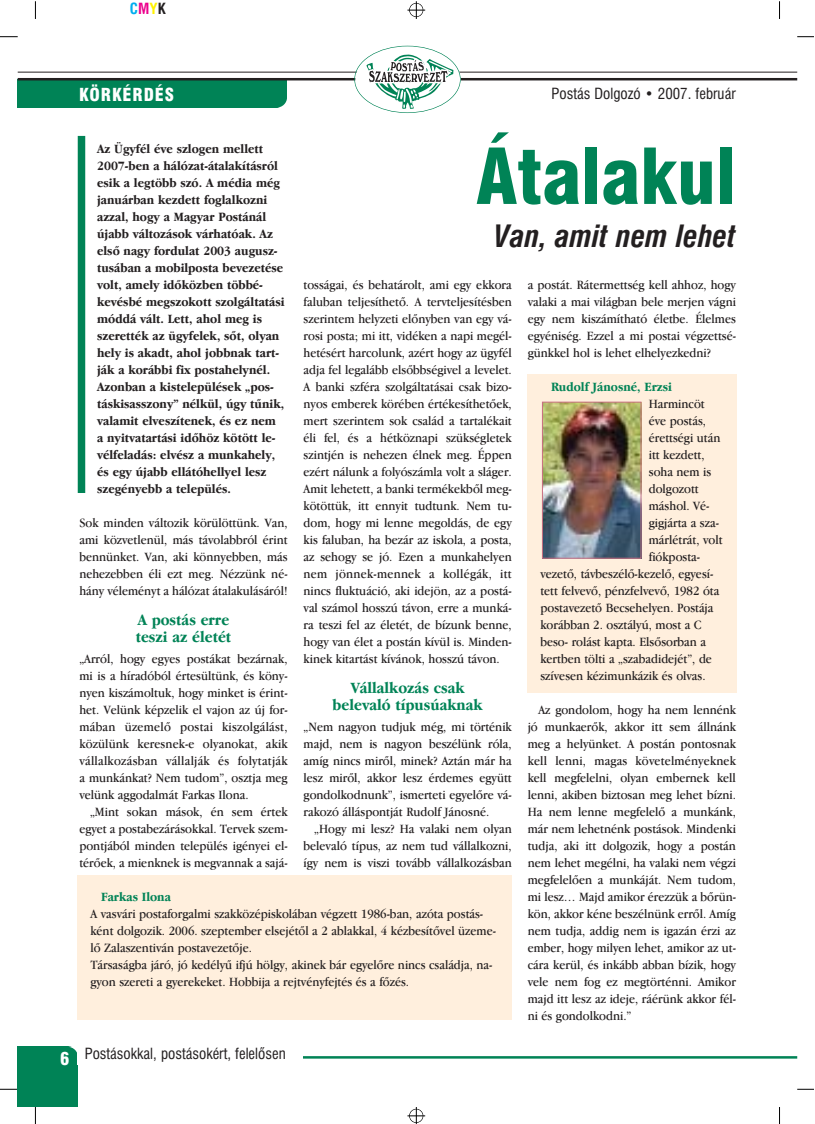
<style>
.page{position:relative;width:815px;height:1124px;background:#fff}
.page>*{position:absolute;margin:0;border:0;box-sizing:border-box;transform-origin:0 0}
.t1{font:75px "Hu Swis 721 Blk Cn BT";color:#008356}
.t2{font:italic 30px "Hu Swis 721 Cn BT Bold";color:#231f20}
.t3{font:17.5px "Hu Swis 721 Blk Cn BT";letter-spacing:.055em;color:#fff}
.t4{font:16.25px/17px "Hu Garmd ITC Bk BT Bold";color:#008356;scale:.9 1}
.t5{font:15px "Hu Swis 721 Cn BT";color:#231f20}
.t6{font:15px "Hu Swis 721 Cn BT Bold";color:#00aeef}
.t7{font:13.12px/17px "Hu Garmd ITC Bk BT";color:#231f20;text-align:justify;scale:.9 1}
.t8{font:13.12px/17px "Hu Garmd ITC Bk BT Bold";color:#231f20;scale:.9 1}
.t9{font:13.12px "Hu Garmd ITC Bk BT Bold";color:#008356;scale:.9 1}
.s1{color:#ec008c}
.s2{color:#fff200}
.s3{color:#231f20}
.s4{font-family:"Hu Swis 721 Blk Cn BT";font-size:17.5px;color:#fff}
</style>
<div class="page">
<svg style="left:0;top:36px;width:18px;height:1px"></svg>
<svg style="left:0;top:1089px;width:18px;height:1px"></svg>
<svg style="left:797px;top:36px;width:17px;height:1px"></svg>
<svg style="left:797px;top:1089px;width:17px;height:1px"></svg>
<svg style="left:35px;top:1px;width:1px;height:18px"></svg>
<svg style="left:779px;top:1px;width:1px;height:18px"></svg>
<svg style="left:35px;top:1107px;width:1px;height:17px"></svg>
<svg style="left:779px;top:1107px;width:1px;height:17px"></svg>
<div style="left:18px;top:79px;width:269px;height:29px;background:#008356"></div>
<svg style="left:277px;top:97px;width:24px;height:21px"></svg>
<hr style="left:18px;top:78px;width:779px;height:2px;background:#231f20">
<hr style="left:18px;top:72px;width:779px;height:1px;background:#231f20">
<hr style="left:18px;top:1056px;width:779px;height:2px;background:#008356">
<div style="left:18px;top:1047px;width:60px;height:60px;background:#008356"></div>
<svg style="left:68px;top:1036px;width:24px;height:21px"></svg>
<div style="left:78px;top:1047px;width:225px;height:17px;background:#fff"></div>
<div style="left:355px;top:47px;width:106px;height:66px;background:#fff;border-radius:50%"></div>
<div style="left:354px;top:46px;width:107px;height:67px;border:1px solid #008356;border-radius:50%"></div>
<svg style="left:367px;top:55px;width:86px;height:54px"></svg>
<svg style="left:407px;top:1px;width:18px;height:18px"></svg>
<div style="left:409px;top:3px;width:14px;height:14px;border:1px solid #000;border-radius:50%"></div>
<svg style="left:407px;top:1107px;width:18px;height:17px"></svg>
<div style="left:409px;top:1109px;width:14px;height:14px;border:1px solid #000;border-radius:50%"></div>
<div style="left:78px;top:136px;width:7px;height:357px;background:#008356"></div>
<div style="left:78px;top:875px;width:434px;height:145px;background:#ffefdd"></div>
<div style="left:528px;top:374px;width:209px;height:319px;background:#ffefdd"></div>
<img style="left:544px;top:404px;width:95px;height:152px">
<div style="left:542px;top:402px;width:99px;height:156px;border:1px solid #c96f81"></div>
<p class="t6" style="left:130px;top:2px;width:37px">C<span class="s1">M</span><span class="s2">Y</span><span class="s3">K</span></p>
<h3 class="t3" style="left:79px;top:88px;width:96px">KÖRKÉRDÉS</h3>
<p class="t5" style="left:552px;top:87px;width:186px">Postás Dolgozó • 2007. február</p>
<h1 class="t1" style="left:476px;top:147px;width:261px">Átalakul</h1>
<h2 class="t2" style="left:494px;top:225px;width:243px">Van, amit nem lehet</h2>
<p class="t8" style="left:97px;top:141px;width:210px">Az Ügyfél éve szlogen mellett<br>2007-ben a hálózat-átalakításról esik a legtöbb szó. A média még januárban kezdett foglalkozni azzal, hogy a Magyar Postánál újabb változások várhatóak. Az elsõ nagy fordulat 2003 augusz&shy;tusában a mobilposta bevezetése volt, amely idõközben többé&shy;kevésbé megszokott szolgáltatási móddá vált. Lett, ahol meg is szerették az ügyfelek, sõt, olyan hely is akadt, ahol jobbnak tart&shy;ják a korábbi fix postahelynél.<br>Azonban a kistelepülések „pos&shy;táskisasszony” nélkül, úgy tûnik, valamit elveszítenek, és ez nem a nyitvatartási idõhöz kötött le&shy;vélfeladás: elvész a munkahely, és egy újabb ellátóhellyel lesz szegényebb a település.</p>
<p class="t7" style="left:79px;top:515px;width:233px">Sok minden változik körülöttünk. Van, ami közvetlenül, más távolabbról érint bennünket. Van, aki könnyebben, más nehezebben éli ezt meg. Nézzünk né&shy;hány véleményt a hálózat átalakulásáról!</p>
<p class="t4" style="left:136px;top:612px;width:108px">A postás erre teszi az életét</p>
<p class="t7" style="left:79px;top:651px;width:233px">„Arról, hogy egyes postákat bezárnak, mi is a híradóból értesültünk, és köny&shy;nyen kiszámoltuk, hogy minket is érint&shy;het. Velünk képzelik el vajon az új for&shy;mában üzemelõ postai kiszolgálást, közülünk keresnek-e olyanokat, akik vállalkozásban vállalják és folytatják a munkánkat? Nem tudom”, osztja meg velünk aggodalmát Farkas Ilona.</p>
<p class="t7" style="left:79px;top:804px;width:233px;text-indent:11px">„Mint sokan mások, én sem értek egyet a postabezárásokkal. Tervek szem&shy;pontjából minden település igényei el&shy;térõek, a mienknek is megvannak a sajá-</p>
<p class="t7" style="left:304px;top:277px;width:233px">tosságai, és behatárolt, ami egy ekkora faluban teljesíthetõ. A tervteljesítésben szerintem helyzeti elõnyben van egy vá&shy;rosi posta; mi itt, vidéken a napi megél&shy;hetésért harcolunk, azért hogy az ügyfél adja fel legalább elsõbbségivel a levelet.<br>A banki szféra szolgáltatásai csak bizo&shy;nyos emberek körében értékesíthetõek, mert szerintem sok család a tartalékait éli fel, és a hétköznapi szükségletek szintjén is nehezen élnek meg. Éppen ezért nálunk a folyószámla volt a sláger.<br>Amit lehetett, a banki termékekbõl meg&shy;kötöttük, itt ennyit tudtunk. Nem tu&shy;dom, hogy mi lenne megoldás, de egy kis faluban, ha bezár az iskola, a posta, az sehogy se jó. Ezen a munkahelyen nem jönnek-mennek a kollégák, itt nincs fluktuáció, aki idejön, az a postá&shy;val számol hosszú távon, erre a munká&shy;ra teszi fel az életét, de bízunk benne, hogy van élet a postán kívül is. Minden&shy;kinek kitartást kívánok, hosszú távon.</p>
<p class="t4" style="left:333px;top:680px;width:168px;text-align:center">Vállalkozás csak belevaló típusúaknak</p>
<p class="t7" style="left:304px;top:719px;width:233px">„Nem nagyon tudjuk még, mi történik majd, nem is nagyon beszélünk róla, amíg nincs mirõl, minek? Aztán már ha lesz mirõl, akkor lesz érdemes együtt gondolkodnunk”, ismerteti egyelõre vá&shy;rakozó álláspontját Rudolf Jánosné.</p>
<p class="t7" style="left:304px;top:821px;width:233px;text-indent:11px">„Hogy mi lesz? Ha valaki nem olyan belevaló típus, az nem tud vállalkozni, így nem is viszi tovább vállalkozásban</p>
<p class="t7" style="left:528px;top:277px;width:233px">a postát. Rátermettség kell ahhoz, hogy valaki a mai világban bele merjen vágni egy nem kiszámítható életbe. Élelmes egyéniség. Ezzel a mi postai végzettsé&shy;günkkel hol is lehet elhelyezkedni?</p>
<p class="t9" style="left:551px;top:382px;width:136px">Rudolf Jánosné, Erzsi</p>
<p class="t7" style="left:649px;top:396px;width:64px">Harmincöt</p>
<p class="t7" style="left:649px;top:413px;width:65px">éve postás,</p>
<p class="t7" style="left:649px;top:430px;width:81px">érettségi után</p>
<p class="t7" style="left:649px;top:447px;width:64px">itt kezdett,</p>
<p class="t7" style="left:649px;top:464px;width:71px">soha nem is</p>
<p class="t7" style="left:649px;top:481px;width:57px">dolgozott</p>
<p class="t7" style="left:649px;top:498px;width:69px">máshol. Vé-</p>
<p class="t7" style="left:649px;top:515px;width:79px">gigjárta a sza-</p>
<p class="t7" style="left:649px;top:532px;width:84px">márlétrát, volt</p>
<p class="t7" style="left:649px;top:549px;width:59px">fiókposta-</p>
<p class="t7" style="left:540px;top:566px;width:194px">vezetõ, távbeszélõ-kezelõ, egyesí-</p>
<p class="t7" style="left:540px;top:583px;width:200px">tett felvevõ, pénzfelvevõ, 1982 óta</p>
<p class="t7" style="left:540px;top:600px;width:194px">postavezetõ Becsehelyen. Postája</p>
<p class="t7" style="left:540px;top:617px;width:181px">korábban 2. osztályú, most a C</p>
<p class="t7" style="left:540px;top:634px;width:186px">beso- rolást kapta. Elsõsorban a</p>
<p class="t7" style="left:540px;top:651px;width:192px">kertben tölti a „szabadidejét”, de</p>
<p class="t7" style="left:540px;top:668px;width:185px">szívesen kézimunkázik és olvas.</p>
<p class="t7" style="left:528px;top:702px;width:233px;text-indent:11px">Az gondolom, hogy ha nem lennénk jó munkaerõk, akkor itt sem állnánk meg a helyünket. A postán pontosnak kell lenni, magas követelményeknek kell megfelelni, olyan embernek kell lenni, akiben biztosan meg lehet bízni.<br>Ha nem lenne megfelelõ a munkánk, már nem lehetnénk postások. Mindenki tudja, aki itt dolgozik, hogy a postán nem lehet megélni, ha valaki nem végzi megfelelõen a munkáját. Nem tudom, mi lesz… Majd amikor érezzük a bõrün&shy;kön, akkor kéne beszélnünk errõl. Amíg nem tudja, addig nem is igazán érzi az ember, hogy milyen lehet, amikor az ut&shy;cára kerül, és inkább abban bízik, hogy vele nem fog ez megtörténni. Amikor majd itt lesz az ideje, ráérünk akkor fél&shy;ni és gondolkodni.”</p>
<p class="t9" style="left:101px;top:892px;width:79px">Farkas Ilona</p>
<p class="t7" style="left:90px;top:906px;width:452px;text-align:left">A vasvári postaforgalmi szakközépiskolában végzett 1986-ban, azóta postás&shy;ként dolgozik. 2006. szeptember elsejétõl a 2 ablakkal, 4 kézbesítõvel üzeme&shy;lõ Zalaszentiván postavezetõje.<br>Társaságba járó, jó kedélyû ifjú hölgy, akinek bár egyelõre nincs családja, na&shy;gyon szereti a gyerekeket. Hobbija a rejtvényfejtés és a fõzés.</p>
<p class="t5" style="left:60px;top:1048px;width:227px"><span class="s4">6</span> Postásokkal, postásokért, felelõsen</p>
</div>
